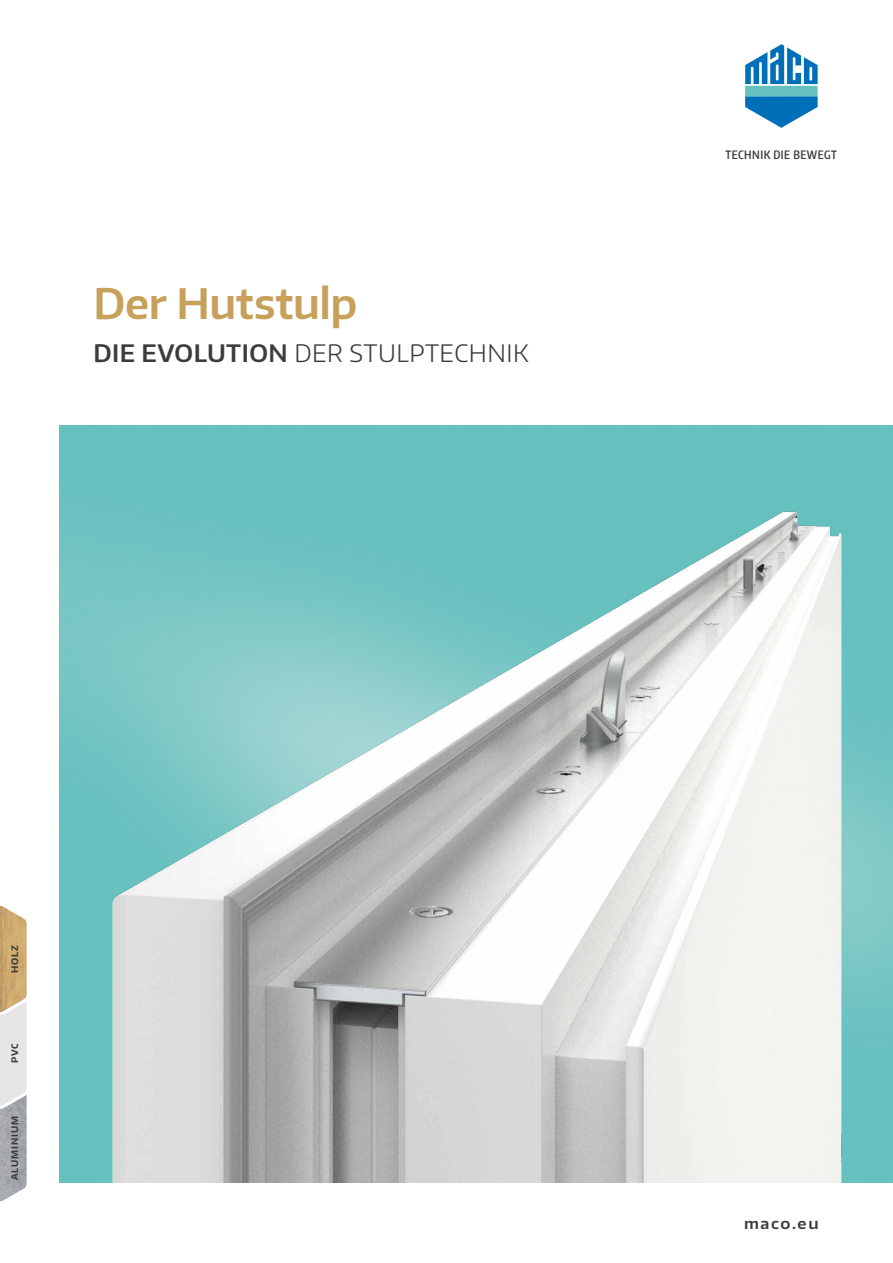
<style>
.page{position:relative;width:893px;height:1263px;background:#fff}
.page>*{position:absolute;margin:0;border:0;box-sizing:border-box;transform-origin:0 0}
.t1{font:600 42px "Encode Sans Normal";letter-spacing:-.01em;color:#c7a05a}
.t2{font:300 24px "Encode Sans Normal";letter-spacing:.02em;color:#3c3c3b}
.t3{font:600 15px "Encode Sans Wide";letter-spacing:.105em;color:#3c3c3b}
.t4{font:600 11.55px "Encode Sans Compressed";letter-spacing:.04em;color:#3c3c3b}
.t5{font:700 9px "Encode Sans Normal";letter-spacing:.1em;color:#3c3c3b}
.s1{font-weight:600}
</style>
<div class="page">
<img style="left:60px;top:425px;width:833px;height:757px">
<svg style="left:0;top:905px;width:27px;height:297px;background:#ccc1b1"></svg>
<img style="left:112px;top:511px;width:729px;height:671px">
<svg style="left:745px;top:44px;width:73px;height:84px"></svg>
<h1 class="t1" style="left:94px;top:276px;width:265px">Der Hutstulp</h1>
<p class="t2" style="left:94px;top:337px;width:437px"><span class="s1">DIE EVOLUTION</span> DER STULPTECHNIK</p>
<p class="t4" style="left:725px;top:147px;width:113px">TECHNIK DIE BEWEGT</p>
<p class="t5" style="left:9px;top:973px;width:30px;rotate:-90deg">HOLZ</p>
<p class="t5" style="left:9px;top:1063px;width:21px;rotate:-90deg">PVC</p>
<p class="t5" style="left:9px;top:1180px;width:66px;rotate:-90deg">ALUMINIUM</p>
<p class="t3" style="left:744px;top:1213px;width:76px">maco.eu</p>
</div>
